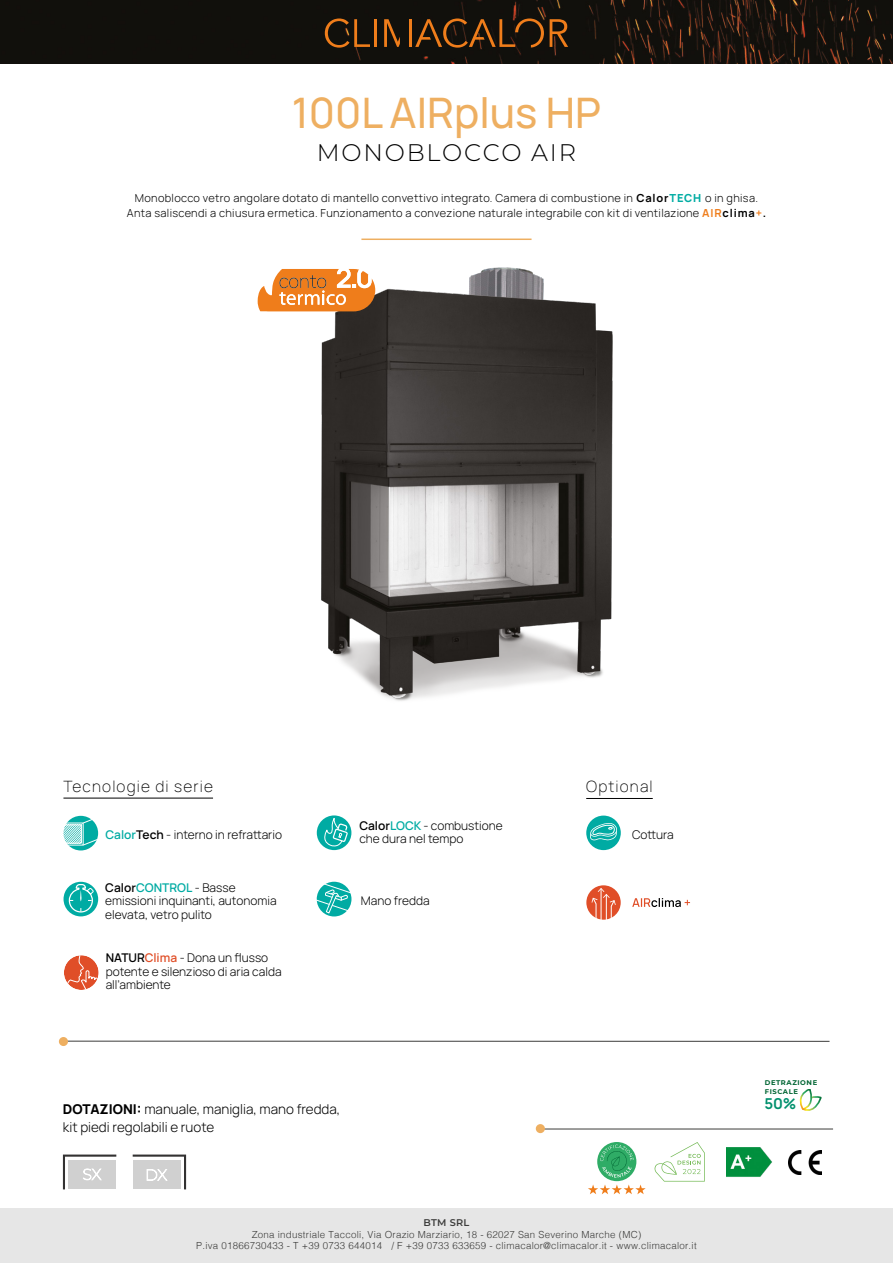
<style>
.page{position:relative;width:893px;height:1263px;background:#fff}
.page>*{position:absolute;margin:0;border:0;box-sizing:border-box;transform-origin:0 0}
.t1{font:500 42px "Manrope";color:#eeaf61}
.t2{font:300 24px "Montserrat";letter-spacing:.075em;color:#000}
.t3{font:200 15.6px "Manrope";letter-spacing:.075em;color:#000}
.t4{font:700 15px "Manrope";color:#00906d}
.t5{font:300 13.5px/18px "Manrope";color:#000}
.t6{font:300 12px/13.5px "Manrope";color:#000}
.t7{font:300 11.1px/15.5px "Manrope";letter-spacing:.03em;color:#000;text-align:center}
.t8{font:300 9.75px/11.7px "Helvetica";letter-spacing:.025em;color:#3c3c3b;text-align:center}
.t9{font:600 9.75px "Montserrat";letter-spacing:.025em;color:#3c3c3b}
.t10{font:700 6.75px/8.2px "Montserrat";letter-spacing:.085em;color:#006533}
.s1{font-weight:700}
.s2{font-weight:800;color:#00aca3}
.s3{font-weight:700;color:#ef7d1b}
.s4{font-weight:600}
.s5{font-weight:600;color:#00aba3}
.s6{font-weight:600;color:#e04f28}
.s7{font-weight:800}
</style>
<div class="page">
<img style="left:299px;top:267px;width:314px;height:434px">
<img style="left:0;top:0;width:893px;height:64px">
<svg style="left:325px;top:18px;width:45px;height:30px"></svg>
<hr style="left:374px;top:19px;width:3px;height:28px;background:#ef7d1b">
<svg style="left:550px;top:19px;width:18px;height:28px"></svg>
<svg style="left:384px;top:19px;width:16px;height:28px"></svg>
<hr style="left:409px;top:19px;width:2px;height:28px;background:#ef7d1b">
<svg style="left:415px;top:18px;width:129px;height:30px;background:#41270f"></svg>
<div style="left:0;top:1209px;width:893px;height:54px;background:#e6e6e6"></div>
<hr style="left:361px;top:239px;width:170px;height:1px;background:#eeaf61">
<img style="left:788px;top:1151px;width:33px;height:23px">
<img style="left:727px;top:1147px;width:45px;height:30px">
<div style="left:597px;top:1142px;width:39px;height:39px;background:#2fac66;border-radius:50%"></div>
<svg style="left:600px;top:1144px;width:34px;height:34px"></svg>
<svg style="left:799px;top:1089px;width:23px;height:22px"></svg>
<svg style="left:654px;top:1142px;width:51px;height:39px"></svg>
<hr style="left:63px;top:798px;width:150px;height:1px;background:#000">
<div style="left:64px;top:882px;width:34px;height:34px;background:#00aba3;border-radius:50%"></div>
<svg style="left:68px;top:883px;width:26px;height:30px"></svg>
<div style="left:317px;top:882px;width:34px;height:34px;background:#00aba3;border-radius:50%"></div>
<svg style="left:317px;top:882px;width:34px;height:32px"></svg>
<svg style="left:317px;top:815px;width:34px;height:35px"></svg>
<svg style="left:320px;top:818px;width:28px;height:29px"></svg>
<hr style="left:586px;top:798px;width:67px;height:1px;background:#000">
<svg style="left:64px;top:955px;width:35px;height:35px"></svg>
<div style="left:586px;top:815px;width:35px;height:35px;background:#00aba3;border-radius:50%"></div>
<svg style="left:590px;top:823px;width:27px;height:17px"></svg>
<div style="left:63px;top:816px;width:35px;height:34px;background:#00aba3;border-radius:50%"></div>
<svg style="left:63px;top:818px;width:35px;height:28px"></svg>
<hr style="left:63px;top:1041px;width:766px;height:1px;background:#3c3c3b">
<div style="left:59px;top:1037px;width:9px;height:9px;background:#eeaf61;border-radius:50%"></div>
<hr style="left:540px;top:1129px;width:293px;height:1px;background:#3c3c3b">
<div style="left:536px;top:1124px;width:9px;height:9px;background:#eeaf61;border-radius:50%"></div>
<svg style="left:132px;top:1154px;width:55px;height:36px"></svg>
<svg style="left:62px;top:1154px;width:55px;height:36px"></svg>
<svg style="left:632px;top:898px;width:58px;height:9px"></svg>
<svg style="left:586px;top:885px;width:35px;height:35px"></svg>
<svg style="left:591px;top:888px;width:25px;height:32px"></svg>
<svg style="left:258px;top:269px;width:117px;height:42px"></svg>
<svg style="left:588px;top:1184px;width:58px;height:10px"></svg>
<h1 class="t1" style="left:292px;top:87px;width:311px">100L AIRplus HP</h1>
<h2 class="t2" style="left:317px;top:136px;width:261px">MONOBLOCCO AIR</h2>
<p class="t7" style="left:127px;top:190px;width:641px">Monoblocco vetro angolare dotato di mantello convettivo integrato. Camera di combustione in <span class="s1">Calor</span><span class="s2">TECH</span> o in ghisa.<br>Anta saliscendi a chiusura ermetica. Funzionamento a convezione naturale integrabile con kit di ventilazione <span class="s3">AIR</span><span class="s1">clima</span><span class="s3">+</span><span class="s1">.</span></p>
<h3 class="t3" style="left:63px;top:777px;width:151px">Tecnologie di serie</h3>
<h3 class="t3" style="left:586px;top:778px;width:68px">Optional</h3>
<p class="t6" style="left:359px;top:819px;width:145px"><span class="s4">Calor</span><span class="s5">LOCK</span> - combustione che dura nel tempo</p>
<p class="t6" style="left:106px;top:828px;width:178px"><span class="s5">Calor</span><span class="s4">Tech</span> - interno in refrattario</p>
<p class="t6" style="left:632px;top:828px;width:43px">Cottura</p>
<p class="t6" style="left:105px;top:881px;width:173px"><span class="s4">Calor</span><span class="s5">CONTROL</span> - Basse emissioni inquinanti, autonomia elevata, vetro pulito</p>
<p class="t6" style="left:106px;top:951px;width:177px"><span class="s4">NATUR</span><span class="s6">Clima</span> - Dona un flusso potente e silenzioso di aria calda all’ambiente</p>
<p class="t6" style="left:361px;top:894px;width:70px">Mano fredda</p>
<p class="t5" style="left:63px;top:1100px;width:279px"><span class="s7">DOTAZIONI:</span> manuale, maniglia, mano fredda, kit piedi regolabili e ruote</p>
<p class="t9" style="left:424px;top:1215px;width:47px">BTM SRL</p>
<p class="t8" style="left:196px;top:1228px;width:502px">Zona industriale Taccoli, Via Orazio Marziario, 18 - 62027 San Severino Marche (MC)<br>P.iva 01866730433 - T +39 0733 644014 / F +39 0733 633659 - climacalor@climacalor.it - www.climacalor.it</p>
<p class="t10" style="left:765px;top:1078px;width:54px">DETRAZIONE<br>FISCALE</p>
<p class="t4" style="left:764px;top:1094px;width:34px">50%</p>
</div>
